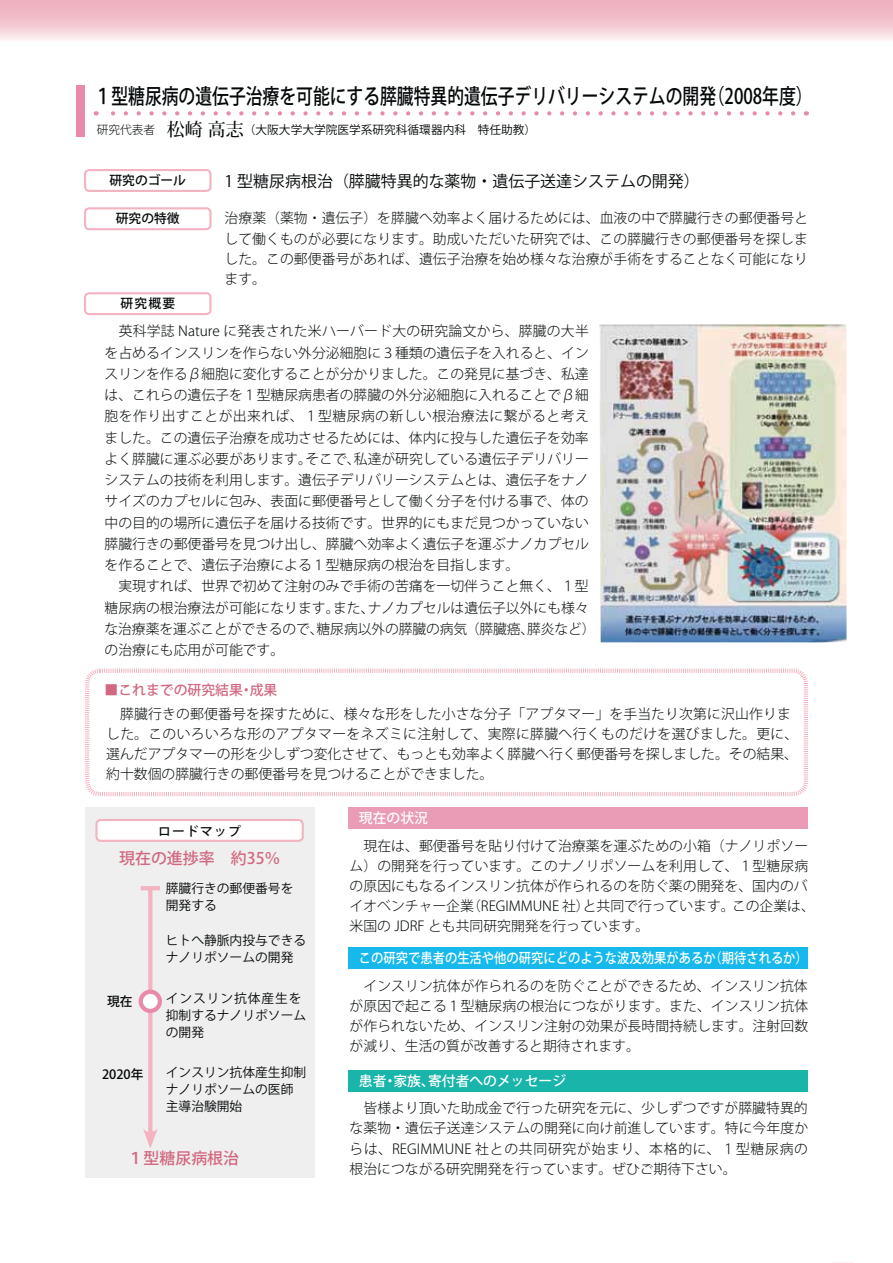
<style>
.page{position:relative;width:893px;height:1263px;background:#fff}
.page>*{position:absolute;margin:0;border:0;box-sizing:border-box;transform-origin:0 0}
.t1{font:21.3px "Koz Go Pro Medium 90 msp RKSJ H";color:#040809;scale:.79 1}
.t2{font:15.9px "Koz Go Pro Regular 90 msp RKSJ H";color:#040809}
.t3{font:15.9px "Koz Go Pro Medium 90 msp RKSJ H";color:#d16880}
.t4{font:13.8px/20.2px "Koz Go Pro Light 90 msp RKSJ H";color:#040809;text-align:justify}
.t5{font:13.8px "Koz Go Pro Medium 90 msp RKSJ H";color:#fff;scale:.89 1}
.t6{font:13.8px "Koz Go Pro Medium 90 msp RKSJ H";color:#fff}
.t7{font:13.8px "Koz Go Pro Medium 90 msp RKSJ H";color:#d16880}
.t8{font:12.75px/17px "Koz Go Pro Regular 90 msp RKSJ H";color:#040809}
.t9{font:12.75px "Koz Go Pro Medium 90 msp RKSJ H";color:#040809}
.t10{font:11.7px "Koz Go Pro Regular 90 msp RKSJ H";color:#040809}
.s1{font-family:"Koz Go Pro Light 90 msp RKSJ H"}
.s2{font-family:"Koz Min Pr 6 N Medium 90 msp RKSJ H";font-size:18px}
</style>
<div class="page">
<div style="left:0;top:0;width:893px;height:43px;background:linear-gradient(to bottom,#eba4b4,#fceff1)"></div>
<div style="left:349px;top:808px;width:459px;height:21px;background:#ea9bb6"></div>
<div style="left:349px;top:948px;width:459px;height:21px;background:#17b9ed"></div>
<div style="left:349px;top:1070px;width:459px;height:21px;background:#19b4aa"></div>
<div style="left:85px;top:808px;width:230px;height:370px;background:#f0efef"></div>
<div style="left:84px;top:169px;width:128px;height:23px;border:2px solid #f3b3c1;border-radius:4px"></div>
<div style="left:84px;top:207px;width:128px;height:23px;border:2px solid #f3b3c1;border-radius:4px"></div>
<div style="left:84px;top:292px;width:128px;height:23px;border:2px solid #f3b3c1;border-radius:4px"></div>
<div style="left:96px;top:820px;width:207px;height:21px;background:#fff;border-radius:4px"></div>
<div style="left:95px;top:819px;width:209px;height:23px;border:2px solid #f3b3c1;border-radius:4px"></div>
<svg style="left:85px;top:668px;width:723px;height:129px"></svg>
<hr style="left:148px;top:888px;width:4px;height:248px;background:#f3b3c1">
<hr style="left:141px;top:886px;width:19px;height:4px;background:#f3b3c1">
<svg style="left:143px;top:1129px;width:15px;height:19px"></svg>
<div style="left:141px;top:992px;width:19px;height:19px;background:#fff;border-radius:50%"></div>
<div style="left:139px;top:990px;width:23px;height:23px;border:4px solid #e88bab;border-radius:50%"></div>
<div style="left:77px;top:85px;width:8px;height:51px;background:#e88bab"></div>
<svg style="left:96px;top:111px;width:697px;height:5px"></svg>
<img style="left:599px;top:324px;width:247px;height:318px">
<h1 class="t1" style="left:95px;top:88px;width:910px">１型糖尿病の遺伝子治療を可能にする膵臓特異的遺伝子デリバリーシステムの開発（2008年度）</h1>
<p class="t10" style="left:97px;top:125px;width:441px"><span class="s1">研究代表者</span> <span class="s2">松崎 高志</span>（大阪大学大学院医学系研究科循環器内科　特任助教）</p>
<p class="t2" style="left:225px;top:175px;width:477px">1 型糖尿病根治（膵臓特異的な薬物・遺伝子送達システムの開発）</p>
<p class="t4" style="left:225px;top:210px;width:585px">治療薬（薬物・遺伝子）を膵臓へ効率よく届けるためには、血液の中で膵臓行きの郵便番号として働くものが必要になります。助成いただいた研究では、この膵臓行きの郵便番号を探しました。この郵便番号があれば、遺伝子治療を始め様々な治療が手術をすることなく可能になります。</p>
<p class="t4" style="left:105px;top:322px;width:493px;line-height:21.3px;text-align:left">　英科学誌 Nature に発表された米ハーバード大の研究論文から、膵臓の大半を占めるインスリンを作らない外分泌細胞に３種類の遺伝子を入れると、インスリンを作るβ細胞に変化することが分かりました。この発見に基づき、私達は、これらの遺伝子を１型糖尿病患者の膵臓の外分泌細胞に入れることでβ細胞を作り出すことが出来れば、１型糖尿病の新しい根治療法に繋がると考えました。この遺伝子治療を成功させるためには、体内に投与した遺伝子を効率よく膵臓に運ぶ必要があります。そこで、私達が研究している遺伝子デリバリーシステムの技術を利用します。遺伝子デリバリーシステムとは、遺伝子をナノサイズのカプセルに包み、表面に郵便番号として働く分子を付ける事で、体の中の目的の場所に遺伝子を届ける技術です。世界的にもまだ見つかっていない膵臓行きの郵便番号を見つけ出し、膵臓へ効率よく遺伝子を運ぶナノカプセルを作ることで、遺伝子治療による１型糖尿病の根治を目指します。<br>　実現すれば、世界で初めて注射のみで手術の苦痛を一切伴うこと無く、１型糖尿病の根治療法が可能になります。また、ナノカプセルは遺伝子以外にも様々な治療薬を運ぶことができるので、糖尿病以外の膵臓の病気（膵臓癌、膵炎など）の治療にも応用が可能です。</p>
<p class="t9" style="left:109px;top:175px;width:78px">研究のゴール</p>
<p class="t9" style="left:116px;top:214px;width:65px">研究の特徴</p>
<p class="t9" style="left:120px;top:299px;width:56px">研究概要</p>
<p class="t7" style="left:105px;top:685px;width:174px">■これまでの研究結果・成果</p>
<p class="t4" style="left:106px;top:705px;width:693px;text-align:left">　膵臓行きの郵便番号を探すために、様々な形をした小さな分子「アプタマー」を手当たり次第に沢山作りました。このいろいろな形のアプタマーをネズミに注射して、実際に膵臓へ行くものだけを選びました。更に、選んだアプタマーの形を少しずつ変化させて、もっとも効率よく膵臓へ行く郵便番号を探しました。その結果、約十数個の膵臓行きの郵便番号を見つけることができました。</p>
<p class="t9" style="left:158px;top:826px;width:84px">ロードマップ</p>
<p class="t3" style="left:119px;top:852px;width:163px">現在の進捗率　約35％</p>
<p class="t8" style="left:166px;top:882px;width:129px">膵臓行きの郵便番号を開発する</p>
<p class="t8" style="left:166px;top:933px;width:142px">ヒトへ静脈内投与できるナノリポソームの開発</p>
<p class="t8" style="left:166px;top:992px;width:142px">インスリン抗体産生を抑制するナノリポソームの開発</p>
<p class="t8" style="left:166px;top:1066px;width:142px">インスリン抗体産生抑制ナノリポソームの医師主導治験開始</p>
<p class="t3" style="left:128px;top:1152px;width:113px">１型糖尿病根治</p>
<p class="t9" style="left:107px;top:997px;width:27px">現在</p>
<p class="t9" style="left:102px;top:1070px;width:43px">2020年</p>
<p class="t6" style="left:359px;top:813px;width:71px">現在の状況</p>
<p class="t4" style="left:350px;top:837px;width:467px;text-align:left">　現在は、郵便番号を貼り付けて治療薬を運ぶための小箱（ナノリポソーム）の開発を行っています。このナノリポソームを利用して、１型糖尿病の原因にもなるインスリン抗体が作られるのを防ぐ薬の開発を、国内のバイオベンチャー企業（REGIMMUNE 社）と共同で行っています。この企業は、米国の JDRF とも共同研究開発を行っています。</p>
<p class="t5" style="left:359px;top:953px;width:506px">この研究で患者の生活や他の研究にどのような波及効果があるか（期待されるか）</p>
<p class="t4" style="left:350px;top:977px;width:460px">　インスリン抗体が作られるのを防ぐことができるため、インスリン抗体が原因で起こる１型糖尿病の根治につながります。また、インスリン抗体が作られないため、インスリン注射の効果が長時間持続します。注射回数が減り、生活の質が改善すると期待されます。</p>
<p class="t6" style="left:359px;top:1075px;width:209px">患者・家族、寄付者へのメッセージ</p>
<p class="t4" style="left:350px;top:1100px;width:460px">　皆様より頂いた助成金で行った研究を元に、少しずつですが膵臓特異的な薬物・遺伝子送達システムの開発に向け前進しています。特に今年度からは、REGIMMUNE 社との共同研究が始まり、本格的に、１型糖尿病の根治につながる研究開発を行っています。ぜひご期待下さい。</p>
</div>
